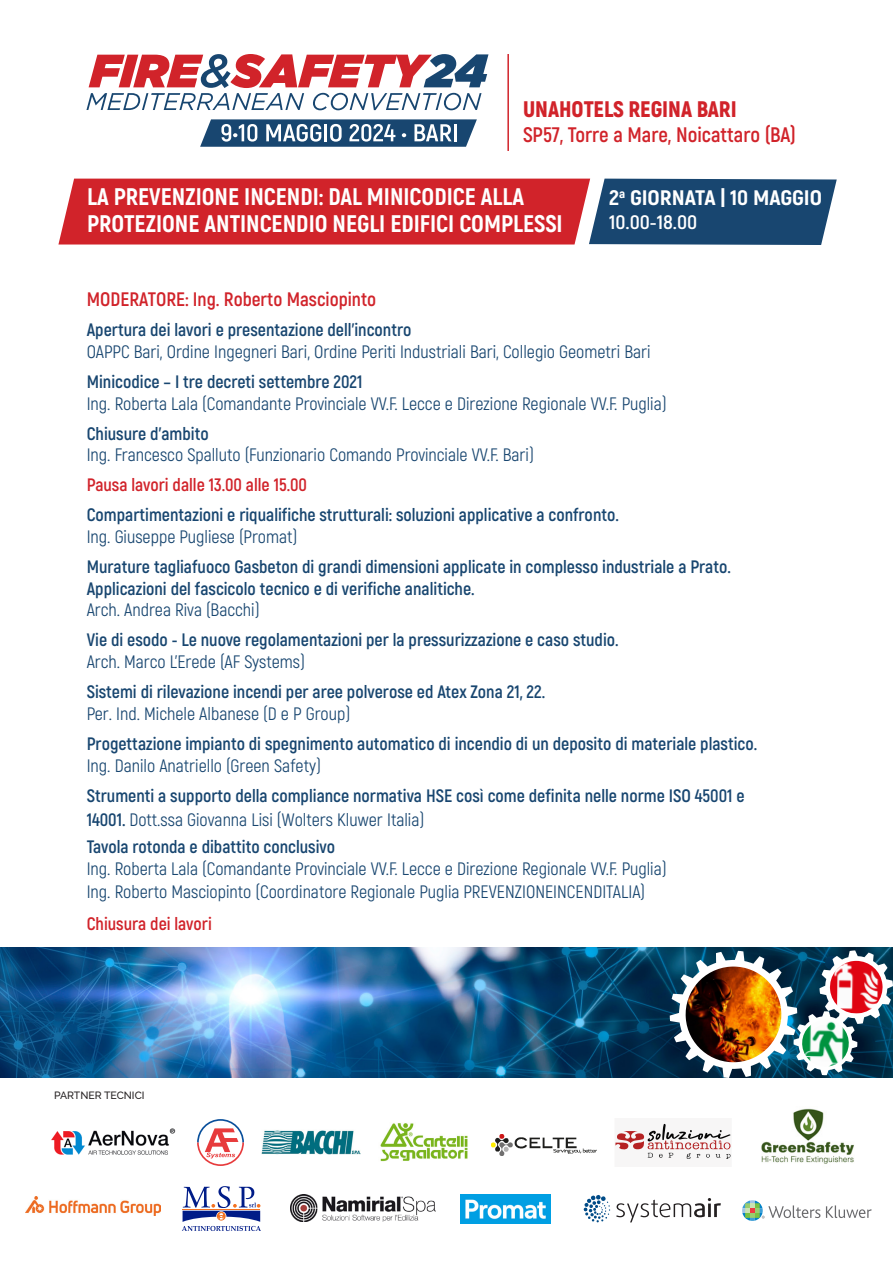
<style>
.page{position:relative;width:893px;height:1263px;background:#fff}
.page>*{position:absolute;margin:0;border:0;box-sizing:border-box;transform-origin:0 0}
.t1{font:800 24px/27px "Akrobat";color:#fff}
.t2{font:900 22.5px "Akrobat";color:#d1232a}
.t3{font:700 21px "Akrobat";color:#d1232a}
.t4{font:800 21px "Akrobat";color:#fff;scale:1.1 1}
.t5{font:700 19.5px "Akrobat";color:#d1232a}
.t6{font:700 19.5px "Akrobat";color:#fff;scale:1.1 1}
.t7{font:700 18px/21.9px "Akrobat";color:#184670}
.t8{font:18px/22.8px "Akrobat";color:#184670}
.t9{font:700 18px "Akrobat";color:#d1232a}
.t10{font:500 10.5px "Raleway";color:#231f20}
.s1{font-weight:400}
</style>
<div class="page">
<svg style="left:58px;top:179px;width:779px;height:66px;background:#9c3748"></svg>
<svg style="left:200px;top:119px;width:277px;height:28px"></svg>
<hr style="left:454px;top:124px;width:3px;height:17px;background:#fff">
<svg style="left:86px;top:54px;width:402px;height:56px"></svg>
<img style="left:1px;top:947px;width:892px;height:130px">
<img style="left:670px;top:950px;width:223px;height:128px">
<img style="left:828px;top:961px;width:56px;height:54px">
<hr style="left:507px;top:54px;width:2px;height:97px;background:#d1232a">
<img style="left:51px;top:1128px;width:125px;height:27px">
<img style="left:262px;top:1130px;width:99px;height:24px">
<img style="left:380px;top:1123px;width:88px;height:39px">
<img style="left:460px;top:1194px;width:90px;height:29px">
<img style="left:761px;top:1108px;width:93px;height:56px">
<img style="left:290px;top:1194px;width:145px;height:28px">
<svg style="left:182px;top:1186px;width:79px;height:45px"></svg>
<img style="left:26px;top:1197px;width:135px;height:19px">
<svg style="left:197px;top:1119px;width:47px;height:47px"></svg>
<svg style="left:616px;top:1198px;width:105px;height:24px"></svg>
<svg style="left:584px;top:1195px;width:26px;height:27px"></svg>
<svg style="left:826px;top:1205px;width:46px;height:13px"></svg>
<svg style="left:742px;top:1200px;width:78px;height:21px"></svg>
<svg style="left:615px;top:1123px;width:116px;height:36px"></svg>
<img style="left:491px;top:1134px;width:106px;height:21px">
<p class="t2" style="left:523px;top:94px;width:215px">UNAHOTELS REGINA BARI</p>
<p class="t3" style="left:523px;top:122px;width:274px">SP57, Torre a Mare, Noicattaro (BA)</p>
<h1 class="t1" style="left:87px;top:183px;width:477px">LA PREVENZIONE INCENDI: DAL MINICODICE ALLA<br>PROTEZIONE ANTINCENDIO NEGLI EDIFICI COMPLESSI</h1>
<p class="t4" style="left:609px;top:184px;width:195px">2<sup>a</sup> GIORNATA | 10 MAGGIO</p>
<p class="t6" style="left:609px;top:210px;width:82px">10.00-18.00</p>
<p class="t5" style="left:87px;top:287px;width:291px">MODERATORE: Ing. Roberto Masciopinto</p>
<p class="t7" style="left:87px;top:319px;width:326px">Apertura dei lavori e presentazione dell’incontro</p>
<p class="t8" style="left:87px;top:340px;width:565px">OAPPC Bari, Ordine Ingegneri Bari, Ordine Periti Industriali Bari, Collegio Geometri Bari</p>
<p class="t7" style="left:87px;top:371px;width:277px">Minicodice – I tre decreti settembre 2021</p>
<p class="t8" style="left:87px;top:392px;width:581px">Ing. Roberta Lala (Comandante Provinciale VV.F. Lecce e Direzione Regionale VV.F. Puglia)</p>
<p class="t7" style="left:87px;top:422px;width:124px">Chiusure d’ambito</p>
<p class="t8" style="left:87px;top:444px;width:449px">Ing. Francesco Spalluto (Funzionario Comando Provinciale VV.F. Bari)</p>
<p class="t9" style="left:87px;top:474px;width:222px">Pausa lavori dalle 13.00 alle 15.00</p>
<p class="t7" style="left:87px;top:504px;width:534px">Compartimentazioni e riqualifiche strutturali: soluzioni applicative a confronto.</p>
<p class="t8" style="left:87px;top:525px;width:212px">Ing. Giuseppe Pugliese (Promat)</p>
<p class="t7" style="left:87px;top:556px;width:646px">Murature tagliafuoco Gasbeton di grandi dimensioni applicate in complesso industriale a Prato.<br>Applicazioni del fascicolo tecnico e di verifiche analitiche.</p>
<p class="t8" style="left:87px;top:599px;width:174px">Arch. Andrea Riva (Bacchi)</p>
<p class="t7" style="left:87px;top:629px;width:533px">Vie di esodo - Le nuove regolamentazioni per la pressurizzazione e caso studio.</p>
<p class="t8" style="left:87px;top:650px;width:220px">Arch. Marco L’Erede (AF Systems)</p>
<p class="t7" style="left:87px;top:681px;width:460px">Sistemi di rilevazione incendi per aree polverose ed Atex Zona 21, 22.</p>
<p class="t8" style="left:87px;top:702px;width:265px">Per. Ind. Michele Albanese (D e P Group)</p>
<p class="t7" style="left:87px;top:732px;width:672px">Progettazione impianto di spegnimento automatico di incendio di un deposito di materiale plastico.</p>
<p class="t8" style="left:87px;top:754px;width:236px">Ing. Danilo Anatriello (Green Safety)</p>
<p class="t7" style="left:87px;top:783px;width:659px;line-height:24.3px">Strumenti a supporto della compliance normativa HSE così come definita nelle norme ISO 45001 e<br>14001. <span class="s1">Dott.ssa Giovanna Lisi (Wolters Kluwer Italia)</span></p>
<p class="t7" style="left:87px;top:836px;width:250px">Tavola rotonda e dibattito conclusivo</p>
<p class="t8" style="left:87px;top:858px;width:581px">Ing. Roberta Lala (Comandante Provinciale VV.F. Lecce e Direzione Regionale VV.F. Puglia)<br>Ing. Roberto Masciopinto (Coordinatore Regionale Puglia PREVENZIONEINCENDITALIA)</p>
<p class="t9" style="left:87px;top:913px;width:127px">Chiusura dei lavori</p>
<p class="t10" style="left:54px;top:1089px;width:92px">PARTNER TECNICI</p>
</div>
